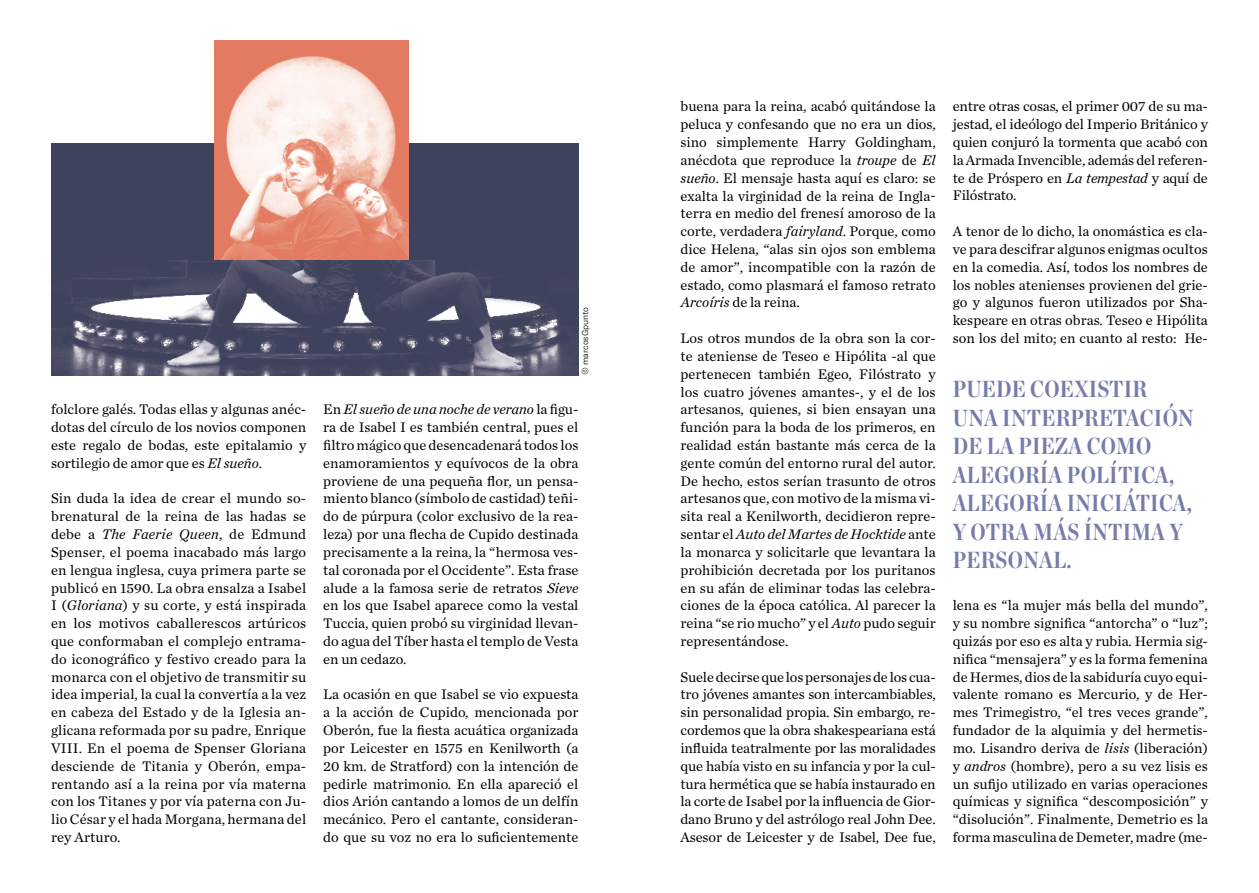
<style>
.page{position:relative;width:1259px;height:893px;background:#fff}
.page>*{position:absolute;margin:0;border:0;box-sizing:border-box;transform-origin:0 0}
.t1{font:700 23.25px/28.5px "Chronicle Disp Cond";letter-spacing:.01em;color:#767daa}
.t2{font:14.55px/17.9px "Chronicle Text G1";color:#000;text-align:justify}
.t3{font:300 9px "Ringside";letter-spacing:-.01em;color:#000}
.s1{font-style:italic}
</style>
<div class="page">
<img style="left:51px;top:143px;width:527px;height:232px">
<img style="left:214px;top:40px;width:195px;height:220px">
<p class="t2" style="left:51px;top:400px;width:257px">folclore galés. Todas ellas y algunas anéc&shy;dotas del círculo de los novios componen este regalo de bodas, este epitalamio y sortilegio de amor que es <span class="s1">El sueño</span>.</p>
<p class="t2" style="left:51px;top:489px;width:257px">Sin duda la idea de crear el mundo so&shy;brenatural de la reina de las hadas se debe a <span class="s1">The Faerie Queen</span>, de Edmund Spenser, el poema inacabado más largo en lengua inglesa, cuya primera parte se publicó en 1590. La obra ensalza a Isabel I (<span class="s1">Gloriana</span>) y su corte, y está inspirada en los motivos caballerescos artúricos que conformaban el complejo entrama&shy;do iconográfico y festivo creado para la monarca con el objetivo de transmitir su idea imperial, la cual la convertía a la vez en cabeza del Estado y de la Iglesia an&shy;glicana reformada por su padre, Enrique VIII. En el poema de Spenser Gloriana desciende de Titania y Oberón, empa&shy;rentando así a la reina por vía materna con los Titanes y por vía paterna con Ju&shy;lio César y el hada Morgana, hermana del rey Arturo.</p>
<p class="t3" style="left:579px;top:375px;width:70px;rotate:-90deg">© marcosGpunto</p>
<p class="t2" style="left:323px;top:400px;width:257px">En <span class="s1">El sueño de una noche de verano</span> la figu&shy;ra de Isabel I es también central, pues el filtro mágico que desencadenará todos los enamoramientos y equívocos de la obra proviene de una pequeña flor, un pensa&shy;miento blanco (símbolo de castidad) teñi&shy;do de púrpura (color exclusivo de la rea&shy;leza) por una flecha de Cupido destinada precisamente a la reina, la “hermosa ves&shy;tal coronada por el Occidente”. Esta frase alude a la famosa serie de retratos <span class="s1">Sieve </span>en los que Isabel aparece como la vestal Tuccia, quien probó su virginidad llevan&shy;do agua del Tíber hasta el templo de Vesta en un cedazo.</p>
<p class="t2" style="left:323px;top:685px;width:257px">La ocasión en que Isabel se vio expuesta a la acción de Cupido, mencionada por Oberón, fue la fiesta acuática organizada por Leicester en 1575 en Kenilworth (a 20 km. de Stratford) con la intención de pedirle matrimonio. En ella apareció el dios Arión cantando a lomos de un delfín mecánico. Pero el cantante, consideran&shy;do que su voz no era lo suficientemente</p>
<p class="t2" style="left:680px;top:97px;width:257px">buena para la reina, acabó quitándose la peluca y confesando que no era un dios, sino simplemente Harry Goldingham, anécdota que reproduce la <span class="s1">troupe</span> de <span class="s1">El sueño</span>. El mensaje hasta aquí es claro: se exalta la virginidad de la reina de Ingla&shy;terra en medio del frenesí amoroso de la corte, verdadera <span class="s1">fairyland</span>. Porque, como dice Helena, “alas sin ojos son emblema de amor”, incompatible con la razón de estado, como plasmará el famoso retrato <span class="s1">Arcoíris</span> de la reina.</p>
<p class="t2" style="left:680px;top:328px;width:257px">Los otros mundos de la obra son la cor&shy;te ateniense de Teseo e Hipólita -al que pertenecen también Egeo, Filóstrato y los cuatro jóvenes amantes-, y el de los artesanos, quienes, si bien ensayan una función para la boda de los primeros, en realidad están bastante más cerca de la gente común del entorno rural del autor.<br>De hecho, estos serían trasunto de otros artesanos que, con motivo de la misma vi&shy;sita real a Kenilworth, decidieron repre&shy;sentar el <span class="s1">Auto del Martes de Hocktide</span> ante la monarca y solicitarle que levantara la prohibición decretada por los puritanos en su afán de eliminar todas las celebra&shy;ciones de la época católica. Al parecer la reina “se rio mucho” y el <span class="s1">Auto</span> pudo seguir representándose.</p>
<p class="t2" style="left:680px;top:667px;width:257px">Suele decirse que los personajes de los cua&shy;tro jóvenes amantes son intercambiables, sin personalidad propia. Sin embargo, re&shy;cordemos que la obra shakespeariana está influida teatralmente por las moralidades que había visto en su infancia y por la cul&shy;tura hermética que se había instaurado en la corte de Isabel por la influencia de Gior&shy;dano Bruno y del astrólogo real John Dee.<br>Asesor de Leicester y de Isabel, Dee fue,</p>
<p class="t2" style="left:952px;top:97px;width:257px">entre otras cosas, el primer 007 de su ma&shy;jestad, el ideólogo del Imperio Británico y quien conjuró la tormenta que acabó con la Armada Invencible, además del referen&shy;te de Próspero en <span class="s1">La tempestad</span> y aquí de Filóstrato.</p>
<p class="t2" style="left:952px;top:222px;width:257px">A tenor de lo dicho, la onomástica es cla&shy;ve para descifrar algunos enigmas ocultos en la comedia. Así, todos los nombres de los nobles atenienses provienen del grie&shy;go y algunos fueron utilizados por Sha&shy;kespeare en otras obras. Teseo e Hipólita son los del mito; en cuanto al resto: He-</p>
<h1 class="t1" style="left:952px;top:373px;width:242px">PUEDE COEXISTIR<br>UNA INTERPRETACIÓN<br>DE LA PIEZA COMO<br>ALEGORÍA POLÍTICA,<br>ALEGORÍA INICIÁTICA,<br>Y OTRA MÁS ÍNTIMA Y<br>PERSONAL.</h1>
<p class="t2" style="left:952px;top:596px;width:257px">lena es “la mujer más bella del mundo”, y su nombre significa “antorcha” o “luz”; quizás por eso es alta y rubia. Hermia sig&shy;nifica “mensajera” y es la forma femenina de Hermes, dios de la sabiduría cuyo equi&shy;valente romano es Mercurio, y de Her&shy;mes Trimegistro, “el tres veces grande”, fundador de la alquimia y del hermetis&shy;mo. Lisandro deriva de <span class="s1">lisis</span> (liberación) y <span class="s1">andros</span> (hombre), pero a su vez lisis es un sufijo utilizado en varias operaciones químicas y significa “descomposición” y “disolución”. Finalmente, Demetrio es la forma masculina de Demeter, madre (me-</p>
</div>
